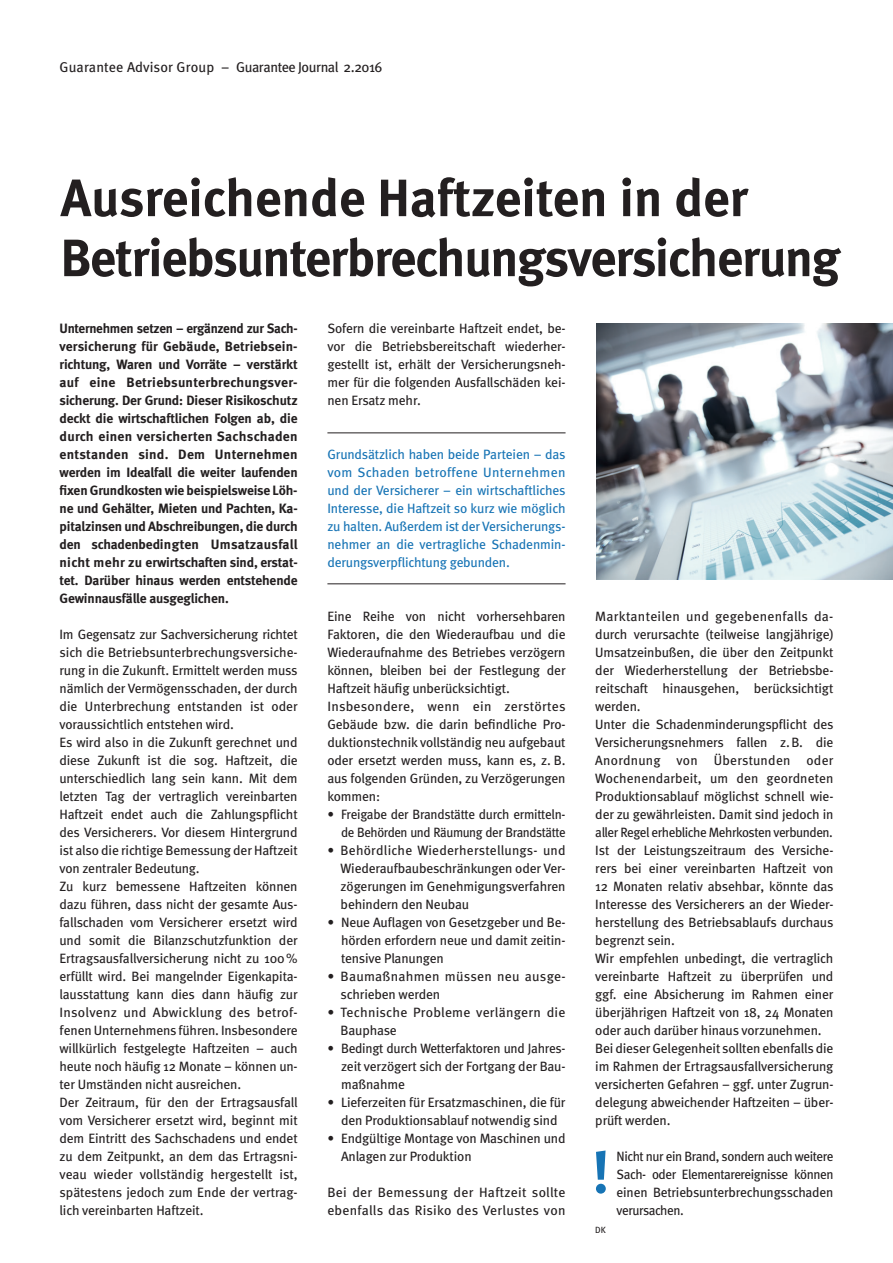
<style>
.page{position:relative;width:893px;height:1263px;background:#fff}
.page>*{position:absolute;margin:0;border:0;box-sizing:border-box;transform-origin:0 0}
.t1{font:700 59.7px "Meta";color:#1774b5}
.t2{font:700 52.5px/60px "Meta";letter-spacing:-.02em;color:#231f20}
.t3{font:14.25px "Meta";color:#231f20}
.t4{font:13.5px/18px "Meta";letter-spacing:-.01em;color:#231f20;text-align:justify}
.t5{font:700 13.5px/18px "Meta";letter-spacing:-.01em;color:#231f20;text-align:justify}
.t6{font:13.5px/18px "Meta";letter-spacing:-.01em;color:#1774b5;text-align:justify}
.t7{font:13.5px/18px "Meta";letter-spacing:.015em;color:#231f20}
.t8{font:13.5px/18px "Meta";letter-spacing:-.03em;color:#231f20;text-align:right}
.t9{font:13.5px/18px "Meta";letter-spacing:.01em;color:#231f20}
.t10{font:9px "Meta";color:#231f20}
</style>
<div class="page">
<img style="left:596px;top:323px;width:297px;height:256px">
<hr style="left:327px;top:433px;width:239px;height:1px;background:#231f20">
<hr style="left:327px;top:584px;width:239px;height:1px;background:#231f20">
<p class="t3" style="left:60px;top:59px;width:324px">Guarantee Advisor Group – Guarantee Journal 2.2016</p>
<h2 class="t2" style="left:61px;top:167px;width:781px">Ausreichende Haftzeiten in der<br>Betriebsunterbrechungsversicherung</h2>
<p class="t5" style="left:60px;top:319px;width:240px">Unternehmen setzen – ergänzend zur Sach&shy;versicherung für Gebäude, Betriebsein&shy;richtung, Waren und Vorräte – verstärkt auf eine Betriebsunterbrechungsver&shy;sicherung. Der Grund: Dieser Risikoschutz deckt die wirtschaftlichen Folgen ab, die durch einen versicherten Sachschaden entstanden sind. Dem Unternehmen werden im Idealfall die weiter laufenden fixen Grundkosten wie beispielsweise Löh&shy;ne und Gehälter, Mieten und Pachten, Ka&shy;pitalzinsen und Abschreibungen, die durch den schadenbedingten Umsatzausfall nicht mehr zu erwirtschaften sind, erstat&shy;tet. Darüber hinaus werden entstehende Gewinnausfälle ausgeglichen.</p>
<p class="t4" style="left:60px;top:625px;width:240px;text-align:left">Im Gegensatz zur Sachversicherung richtet sich die Betriebsunterbrechungsversiche&shy;rung in die Zukunft. Ermittelt werden muss nämlich der Vermögensschaden, der durch die Unterbrechung entstanden ist oder voraussichtlich entstehen wird.<br>Es wird also in die Zukunft gerechnet und diese Zukunft ist die sog. Haftzeit, die unterschiedlich lang sein kann. Mit dem letzten Tag der vertraglich vereinbarten Haftzeit endet auch die Zahlungspflicht des Versicherers. Vor diesem Hintergrund ist also die richtige Bemessung der Haftzeit von zentraler Bedeutung.<br>Zu kurz bemessene Haftzeiten können dazu führen, dass nicht der gesamte Aus&shy;fallschaden vom Versicherer ersetzt wird und somit die Bilanzschutzfunktion der Ertragsausfallversicherung nicht zu 100% erfüllt wird. Bei mangelnder Eigenkapita&shy;lausstattung kann dies dann häufig zur Insolvenz und Abwicklung des betrof&shy;fenen Unternehmens führen. Insbesondere willkürlich festgelegte Haftzeiten – auch heute noch häufig 12 Monate – können un&shy;ter Umständen nicht ausreichen.<br>Der Zeitraum, für den der Ertragsausfall vom Versicherer ersetzt wird, beginnt mit dem Eintritt des Sachschadens und endet zu dem Zeitpunkt, an dem das Ertragsni&shy;veau wieder vollständig hergestellt ist, spätestens jedoch zum Ende der vertrag&shy;lich vereinbarten Haftzeit.</p>
<p class="t4" style="left:327px;top:319px;width:240px">Sofern die vereinbarte Haftzeit endet, be&shy;vor die Betriebsbereitschaft wiederher&shy;gestellt ist, erhält der Versicherungsneh&shy;mer für die folgenden Ausfallschäden kei&shy;nen Ersatz mehr.</p>
<p class="t6" style="left:327px;top:445px;width:240px">Grundsätzlich haben beide Parteien – das vom Schaden betroffene Unternehmen und der Versicherer – ein wirtschaftliches Interesse, die Haftzeit so kurz wie möglich zu halten. Außerdem ist der Versicherungs&shy;nehmer an die vertragliche Schadenmin&shy;derungsverpflichtung gebunden.</p>
<p class="t4" style="left:327px;top:607px;width:240px;text-align:left">Eine Reihe von nicht vorhersehbaren Faktoren, die den Wiederaufbau und die Wiederaufnahme des Betriebes verzögern können, bleiben bei der Festlegung der Haftzeit häufig unberücksichtigt.<br>Insbesondere, wenn ein zerstörtes Gebäude bzw. die darin befindliche Pro&shy;duktionstechnik vollständig neu aufgebaut oder ersetzt werden muss, kann es, z. B. aus folgenden Gründen, zu Verzögerungen kommen:</p>
<p class="t8" style="left:327px;top:805px;width:240px">• Freigabe der Brandstätte durch ermitteln&shy;de Behörden und Räumung der Brandstätte</p>
<p class="t4" style="left:341px;top:841px;width:226px;text-indent:-13px">• Behördliche Wiederherstellungs- und Wiederaufbaubeschränkungen oder Ver&shy;zögerungen im Genehmigungsverfahren behindern den Neubau</p>
<p class="t4" style="left:341px;top:913px;width:226px;text-indent:-14px">• Neue Auflagen von Gesetzgeber und Be&shy;hörden erfordern neue und damit zeitin&shy;tensive Planungen</p>
<p class="t9" style="left:341px;top:967px;width:226px;text-indent:-13px">• Baumaßnahmen müssen neu ausge&shy;schrieben werden</p>
<p class="t7" style="left:341px;top:1003px;width:226px;text-indent:-13px">• Technische Probleme verlängern die<br>Bauphase</p>
<p class="t4" style="left:341px;top:1039px;width:226px;text-indent:-14px">• Bedingt durch Wetterfaktoren und Jahres&shy;zeit verzögert sich der Fortgang der Bau&shy;maßnahme</p>
<p class="t4" style="left:327px;top:1093px;width:240px;text-align:center">• Lieferzeiten für Ersatzmaschinen, die für den Produktionsablauf notwendig sind</p>
<p class="t4" style="left:341px;top:1129px;width:226px;text-indent:-14px">• Endgültige Montage von Maschinen und<br>Anlagen zur Produktion</p>
<p class="t7" style="left:327px;top:1183px;width:240px">Bei der Bemessung der Haftzeit sollte ebenfalls das Risiko des Verlustes von</p>
<p class="t4" style="left:595px;top:607px;width:240px;text-align:left">Marktanteilen und gegebenenfalls da&shy;durch verursachte (teilweise langjährige)<br>Umsatzeinbußen, die über den Zeitpunkt der Wiederherstellung der Betriebsbe&shy;reitschaft hinausgehen, berücksichtigt werden.<br>Unter die Schadenminderungspflicht des Versicherungsnehmers fallen z.B. die Anordnung von Überstunden oder Wochenendarbeit, um den geordneten Produktionsablauf möglichst schnell wie&shy;der zu gewährleisten. Damit sind jedoch in aller Regel erhebliche Mehrkosten verbunden.<br>Ist der Leistungszeitraum des Versiche&shy;rers bei einer vereinbarten Haftzeit von 12 Monaten relativ absehbar, könnte das Interesse des Versicherers an der Wieder&shy;herstellung des Betriebsablaufs durchaus begrenzt sein.<br>Wir empfehlen unbedingt, die vertraglich vereinbarte Haftzeit zu überprüfen und ggf. eine Absicherung im Rahmen einer überjährigen Haftzeit von 18, 24 Monaten oder auch darüber hinaus vorzunehmen.<br>Bei dieser Gelegenheit sollten ebenfalls die im Rahmen der Ertragsausfallversicherung versicherten Gefahren – ggf. unter Zugrun&shy;delegung abweichender Haftzeiten – über&shy;prüft werden.</p>
<p class="t4" style="left:617px;top:1147px;width:218px">Nicht nur ein Brand, sondern auch weitere Sach- oder Elementarereignisse können einen Betriebsunterbrechungsschaden verursachen.</p>
<p class="t10" style="left:595px;top:1224px;width:12px">DK</p>
<h1 class="t1" style="left:592px;top:1136px;width:19px">!</h1>
</div>
